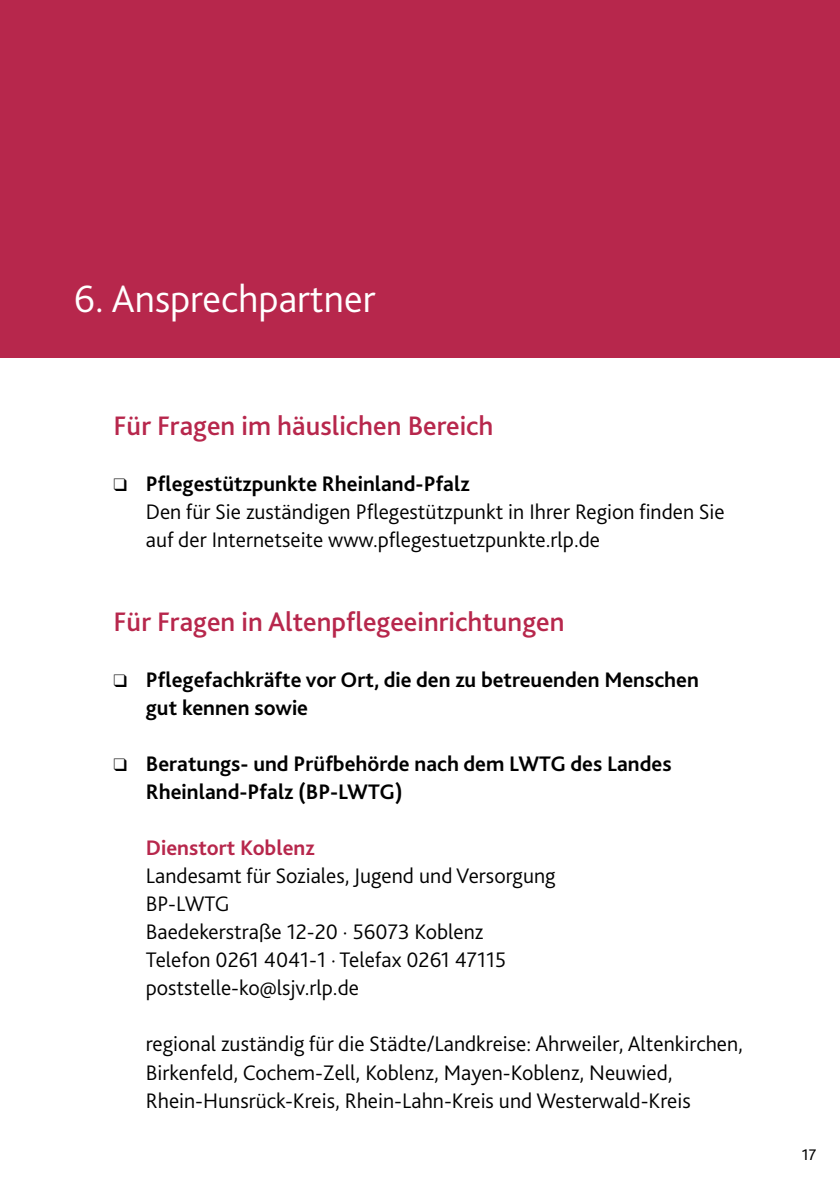
<style>
.page{position:relative;width:840px;height:1191px;background:#fff}
.page>*{position:absolute;margin:0;border:0;box-sizing:border-box;transform-origin:0 0}
.t1{font:300 40px "Bliss 2";color:#fff}
.t2{font:500 28px "Bliss 2";color:#b7274c}
.t3{font:300 22px/28px "Bliss 2";color:#000}
.t4{font:700 22px/28px "Bliss 2";color:#000}
.t5{font:700 22px "Bliss 2";color:#b7274c}
.t6{font:16px "Bliss 2";color:#000}
.s1{font-weight:700}
</style>
<div class="page">
<div style="left:0;top:0;width:839px;height:357px;background:#b7274c"></div>
<h1 class="t1" style="left:74px;top:274px;width:303px">6. Ansprechpartner</h1>
<p class="t2" style="left:113px;top:408px;width:381px">Für Fragen im häuslichen Bereich</p>
<p class="t3" style="left:146px;top:469px;width:580px;text-indent:-32px">❑ <span class="s1">Pflegestützpunkte Rheinland-Pfalz<br></span>Den für Sie zuständigen Pflegestützpunkt in Ihrer Region finden Sie auf der Internetseite www.pflegestuetzpunkte.rlp.de</p>
<p class="t2" style="left:113px;top:604px;width:452px">Für Fragen in Altenpflegeeinrichtungen</p>
<p class="t4" style="left:146px;top:665px;width:554px;text-indent:-32px">❑ Pflegefachkräfte vor Ort, die den zu betreuenden Menschen gut kennen sowie</p>
<p class="t4" style="left:146px;top:749px;width:527px;text-indent:-32px">❑ Beratungs- und Prüfbehörde nach dem LWTG des Landes<br>Rheinland-Pfalz (BP-LWTG)</p>
<p class="t5" style="left:146px;top:834px;width:170px">Dienstort Koblenz</p>
<p class="t3" style="left:146px;top:861px;width:411px">Landesamt für Soziales, Jugend und Versorgung<br>BP-LWTG<br>Baedekerstraße 12-20 · 56073 Koblenz<br>Telefon 0261 4041-1 · Telefax 0261 47115 poststelle-ko@lsjv.rlp.de</p>
<p class="t3" style="left:146px;top:1029px;width:598px">regional zuständig für die Städte/Landkreise: Ahrweiler, Altenkirchen,<br>Birkenfeld, Cochem-Zell, Koblenz, Mayen-Koblenz, Neuwied,<br>Rhein-Hunsrück-Kreis, Rhein-Lahn-Kreis und Westerwald-Kreis</p>
<p class="t6" style="left:801px;top:1144px;width:16px">17</p>
</div>
